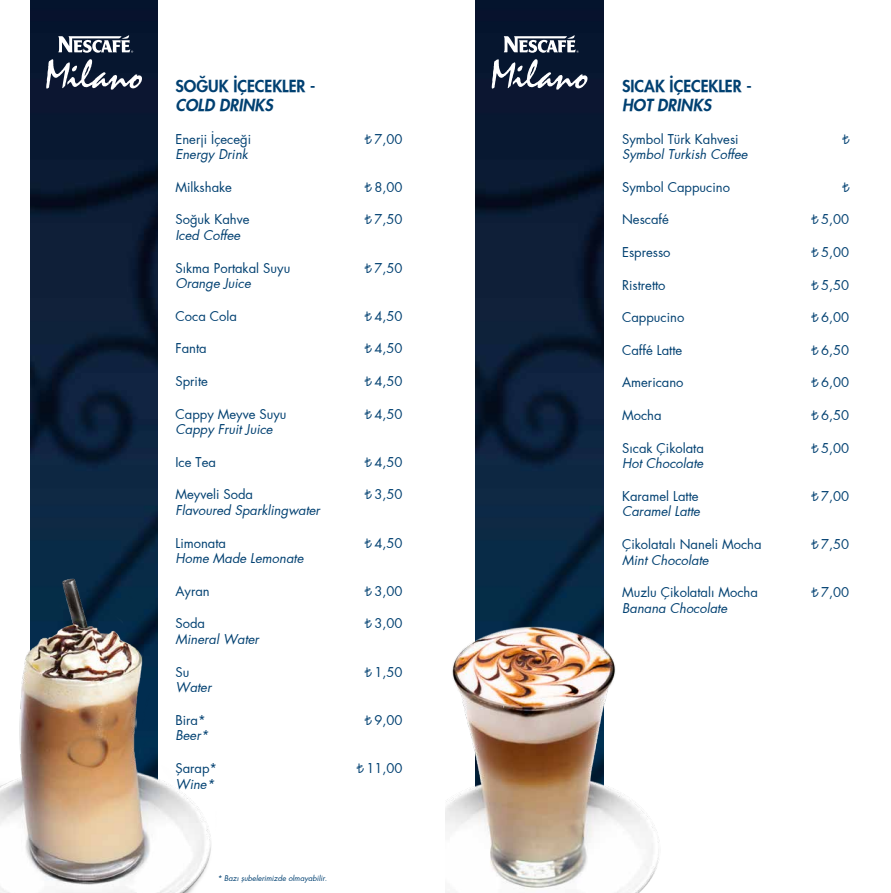
<style>
.page{position:relative;width:891px;height:893px;background:#fff}
.page>*{position:absolute;margin:0;border:0;box-sizing:border-box;transform-origin:0 0}
.t1{font:16px "Futura X Heavy";color:#004071}
.t2{font:italic 16px "Futura X Heavy";color:#004071}
.t3{font:13px "Futura X Book";color:#004071}
.t4{font:italic 13px "Futura X Book";color:#004071}
.t5{font:12px "Abaku TL Sym Sans";color:#004071}
.t6{font:italic 7.5px "Futura X Book";color:#004071}
.s1{font-family:"Abaku TL Sym Sans";font-size:12px}
</style>
<div class="page">
<img style="left:30px;top:0;width:128px;height:547px">
<svg style="left:46px;top:59px;width:96px;height:31px"></svg>
<svg style="left:58px;top:35px;width:75px;height:18px"></svg>
<img style="left:475px;top:0;width:128px;height:619px">
<svg style="left:491px;top:59px;width:96px;height:31px"></svg>
<svg style="left:503px;top:35px;width:75px;height:18px"></svg>
<img style="left:0;top:547px;width:211px;height:346px">
<img style="left:445px;top:619px;width:214px;height:274px">
<p class="t1" style="left:175px;top:75px;width:141px">SOĞUK İÇECEKLER -</p>
<p class="t2" style="left:175px;top:94px;width:99px">COLD DRINKS</p>
<p class="t3" style="left:175px;top:130px;width:77px">Enerji İçeceği</p>
<p class="t3" style="left:364px;top:130px;width:40px"><span class="s1">¨</span> 7,00</p>
<p class="t4" style="left:175px;top:145px;width:74px">Energy Drink</p>
<p class="t3" style="left:175px;top:178px;width:58px">Milkshake</p>
<p class="t3" style="left:364px;top:178px;width:40px"><span class="s1">¨</span> 8,00</p>
<p class="t3" style="left:175px;top:211px;width:75px">Soğuk Kahve</p>
<p class="t3" style="left:364px;top:211px;width:40px"><span class="s1">¨</span> 7,50</p>
<p class="t4" style="left:175px;top:226px;width:66px">Iced Coffee</p>
<p class="t3" style="left:175px;top:259px;width:116px">Sıkma Portakal Suyu</p>
<p class="t3" style="left:364px;top:259px;width:40px"><span class="s1">¨</span> 7,50</p>
<p class="t4" style="left:175px;top:274px;width:77px">Orange Juice</p>
<p class="t3" style="left:175px;top:307px;width:63px">Coca Cola</p>
<p class="t3" style="left:364px;top:307px;width:40px"><span class="s1">¨</span> 4,50</p>
<p class="t3" style="left:175px;top:340px;width:33px">Fanta</p>
<p class="t3" style="left:364px;top:340px;width:40px"><span class="s1">¨</span> 4,50</p>
<p class="t3" style="left:175px;top:372px;width:34px">Sprite</p>
<p class="t3" style="left:364px;top:372px;width:40px"><span class="s1">¨</span> 4,50</p>
<p class="t3" style="left:175px;top:405px;width:112px">Cappy Meyve Suyu</p>
<p class="t3" style="left:364px;top:405px;width:40px"><span class="s1">¨</span> 4,50</p>
<p class="t4" style="left:175px;top:420px;width:99px">Cappy Fruit Juice</p>
<p class="t3" style="left:175px;top:453px;width:42px">Ice Tea</p>
<p class="t3" style="left:364px;top:453px;width:40px"><span class="s1">¨</span> 4,50</p>
<p class="t3" style="left:175px;top:486px;width:79px">Meyveli Soda</p>
<p class="t3" style="left:364px;top:486px;width:40px"><span class="s1">¨</span> 3,50</p>
<p class="t4" style="left:175px;top:501px;width:146px">Flavoured Sparklingwater</p>
<p class="t3" style="left:175px;top:534px;width:52px">Limonata</p>
<p class="t3" style="left:364px;top:534px;width:40px"><span class="s1">¨</span> 4,50</p>
<p class="t4" style="left:175px;top:549px;width:129px">Home Made Lemonate</p>
<p class="t3" style="left:175px;top:582px;width:36px">Ayran</p>
<p class="t3" style="left:364px;top:582px;width:40px"><span class="s1">¨</span> 3,00</p>
<p class="t3" style="left:175px;top:615px;width:31px">Soda</p>
<p class="t3" style="left:364px;top:615px;width:40px"><span class="s1">¨</span> 3,00</p>
<p class="t4" style="left:175px;top:630px;width:85px">Mineral Water</p>
<p class="t3" style="left:175px;top:663px;width:15px">Su</p>
<p class="t3" style="left:364px;top:663px;width:40px"><span class="s1">¨</span> 1,50</p>
<p class="t4" style="left:175px;top:678px;width:37px">Water</p>
<p class="t3" style="left:175px;top:711px;width:32px">Bira*</p>
<p class="t3" style="left:364px;top:711px;width:40px"><span class="s1">¨</span> 9,00</p>
<p class="t4" style="left:175px;top:727px;width:34px">Beer*</p>
<p class="t3" style="left:175px;top:759px;width:43px">Şarap*</p>
<p class="t3" style="left:356px;top:759px;width:48px"><span class="s1">¨</span> 11,00</p>
<p class="t4" style="left:175px;top:775px;width:40px">Wine*</p>
<p class="t6" style="left:217px;top:873px;width:111px">* Bazı şubelerimizde olmayabilir.</p>
<p class="t1" style="left:621px;top:75px;width:131px">SICAK İÇECEKLER -</p>
<p class="t2" style="left:621px;top:94px;width:90px">HOT DRINKS</p>
<p class="t3" style="left:621px;top:130px;width:118px">Symbol Türk Kahvesi</p>
<p class="t5" style="left:841px;top:132px;width:9px">¨</p>
<p class="t4" style="left:621px;top:145px;width:127px">Symbol Turkish Coffee</p>
<p class="t3" style="left:621px;top:178px;width:109px">Symbol Cappucino</p>
<p class="t5" style="left:841px;top:180px;width:9px">¨</p>
<p class="t3" style="left:621px;top:211px;width:48px">Nescafé</p>
<p class="t3" style="left:810px;top:211px;width:40px"><span class="s1">¨</span> 5,00</p>
<p class="t3" style="left:621px;top:243px;width:50px">Espresso</p>
<p class="t3" style="left:810px;top:243px;width:40px"><span class="s1">¨</span> 5,00</p>
<p class="t3" style="left:621px;top:276px;width:45px">Ristretto</p>
<p class="t3" style="left:810px;top:276px;width:40px"><span class="s1">¨</span> 5,50</p>
<p class="t3" style="left:621px;top:308px;width:64px">Cappucino</p>
<p class="t3" style="left:810px;top:308px;width:40px"><span class="s1">¨</span> 6,00</p>
<p class="t3" style="left:621px;top:341px;width:62px">Caffé Latte</p>
<p class="t3" style="left:810px;top:341px;width:40px"><span class="s1">¨</span> 6,50</p>
<p class="t3" style="left:621px;top:374px;width:63px">Americano</p>
<p class="t3" style="left:810px;top:374px;width:40px"><span class="s1">¨</span> 6,00</p>
<p class="t3" style="left:621px;top:406px;width:41px">Mocha</p>
<p class="t3" style="left:810px;top:406px;width:40px"><span class="s1">¨</span> 6,50</p>
<p class="t3" style="left:621px;top:439px;width:83px">Sıcak Çikolata</p>
<p class="t3" style="left:810px;top:439px;width:40px"><span class="s1">¨</span> 5,00</p>
<p class="t4" style="left:621px;top:454px;width:83px">Hot Chocolate</p>
<p class="t3" style="left:621px;top:487px;width:78px">Karamel Latte</p>
<p class="t3" style="left:810px;top:487px;width:40px"><span class="s1">¨</span> 7,00</p>
<p class="t4" style="left:621px;top:503px;width:79px">Caramel Latte</p>
<p class="t3" style="left:621px;top:535px;width:141px">Çikolatalı Naneli Mocha</p>
<p class="t3" style="left:810px;top:535px;width:40px"><span class="s1">¨</span> 7,50</p>
<p class="t4" style="left:621px;top:551px;width:88px">Mint Chocolate</p>
<p class="t3" style="left:621px;top:583px;width:137px">Muzlu Çikolatalı Mocha</p>
<p class="t3" style="left:810px;top:583px;width:40px"><span class="s1">¨</span> 7,00</p>
<p class="t4" style="left:621px;top:599px;width:106px">Banana Chocolate</p>
</div>
